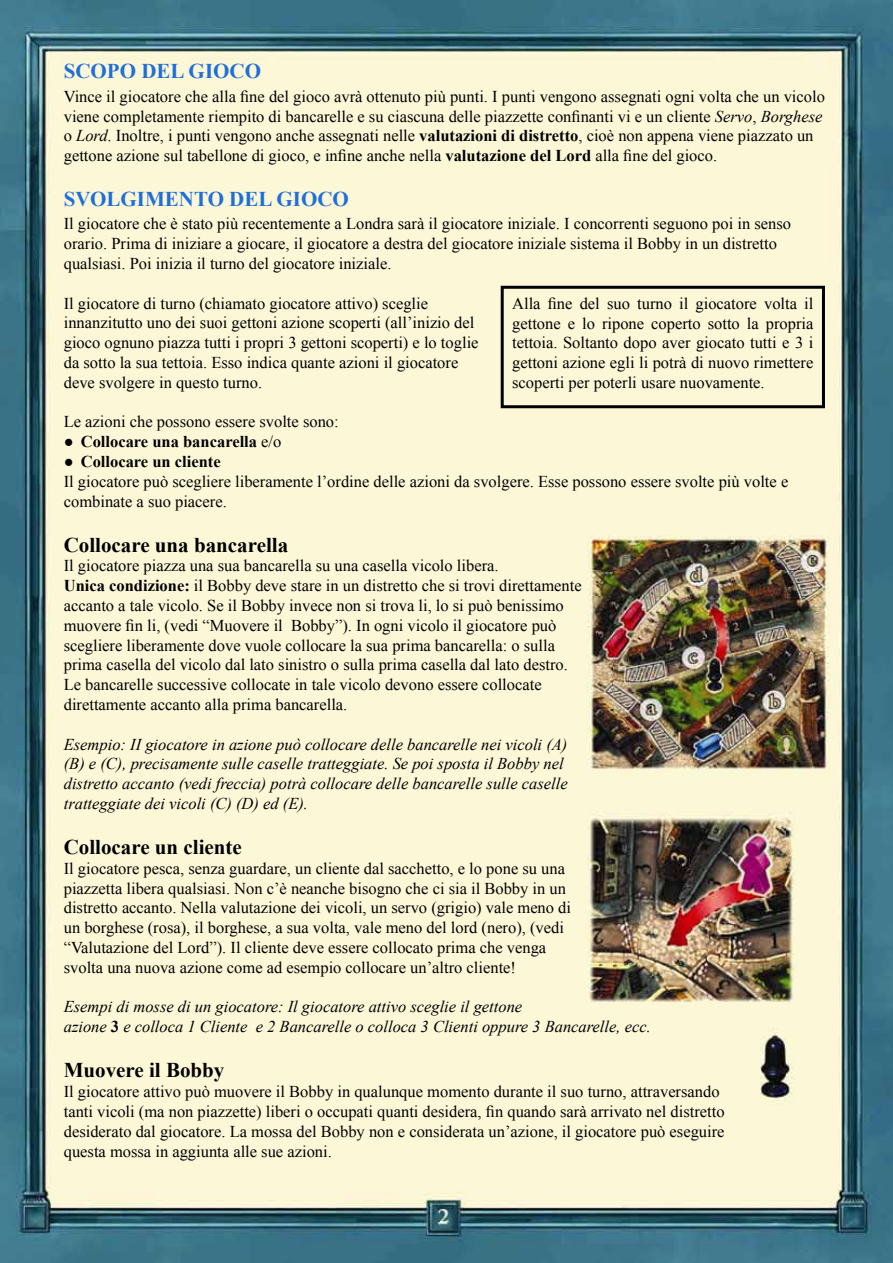
<style>
.page{position:relative;width:893px;height:1263px;background:#fff}
.page>*{position:absolute;margin:0;border:0;box-sizing:border-box;transform-origin:0 0}
.t1{font:700 21px "Times New Roman";color:#000}
.t2{font:700 21px "Times New Roman";color:#1f6eda}
.t3{font:16.5px/19.8px "Times New Roman";color:#000}
.t4{font:italic 16.5px/19.8px "Times New Roman";color:#000}
.t5{font:700 16.5px "Times New Roman";color:#000}
.s1{font-style:italic}
.s2{font-weight:700}
.s3{font-weight:400}
.s4{font-weight:700;font-style:normal}
</style>
<div class="page">
<img style="left:0;top:0;width:893px;height:1263px">
<div style="left:501px;top:286px;width:324px;height:122px;border:3px solid #000"></div>
<p class="t2" style="left:64px;top:56px;width:199px">SCOPO DEL GIOCO</p>
<p class="t3" style="left:64px;top:86px;width:763px">Vince il giocatore che alla fine del gioco avrà ottenuto più punti. I punti vengono assegnati ogni volta che un vicolo viene completamente riempito di bancarelle e su ciascuna delle piazzette confinanti vi e un cliente <span class="s1">Servo</span>, <span class="s1">Borghese </span>o <span class="s1">Lord</span>. Inoltre, i punti vengono anche assegnati nelle <span class="s2">valutazioni di distretto</span>, cioè non appena viene piazzato un gettone azione sul tabellone di gioco, e infine anche nella <span class="s2">valutazione del Lord</span> alla fine del gioco.</p>
<p class="t2" style="left:64px;top:184px;width:287px">SVOLGIMENTO DEL GIOCO</p>
<p class="t3" style="left:64px;top:214px;width:729px">Il giocatore che è stato più recentemente a Londra sarà il giocatore iniziale. I concorrenti seguono poi in senso orario. Prima di iniziare a giocare, il giocatore a destra del giocatore iniziale sistema il Bobby in un distretto qualsiasi. Poi inizia il turno del giocatore iniziale.</p>
<p class="t3" style="left:64px;top:293px;width:416px">Il giocatore di turno (chiamato giocatore attivo) sceglie innanzitutto uno dei suoi gettoni azione scoperti (all’inizio del gioco ognuno piazza tutti i propri 3 gettoni scoperti) e lo toglie da sotto la sua tettoia. Esso indica quante azioni il giocatore deve svolgere in questo turno.</p>
<p class="t3" style="left:64px;top:412px;width:276px">Le azioni che possono essere svolte sono:</p>
<p class="t5" style="left:64px;top:430px;width:219px"><span class="s3">●</span> Collocare una bancarella <span class="s3">e/o</span></p>
<p class="t3" style="left:64px;top:451px;width:726px">● <span class="s2">Collocare un cliente<br></span>Il giocatore può scegliere liberamente l’ordine delle azioni da svolgere. Esse possono essere svolte più volte e combinate a suo piacere.</p>
<p class="t1" style="left:64px;top:530px;width:226px">Collocare una bancarella</p>
<p class="t3" style="left:64px;top:556px;width:519px">Il giocatore piazza una sua bancarella su una casella vicolo libera.<br><span class="s2">Unica condizione:</span> il Bobby deve stare in un distretto che si trovi direttamente accanto a tale vicolo. Se il Bobby invece non si trova li, lo si può benissimo muovere fin li, (vedi “Muovere il Bobby”). In ogni vicolo il giocatore può scegliere liberamente dove vuole collocare la sua prima bancarella: o sulla prima casella del vicolo dal lato sinistro o sulla prima casella dal lato destro.<br>Le bancarelle successive collocate in tale vicolo devono essere collocate direttamente accanto alla prima bancarella.</p>
<p class="t4" style="left:64px;top:734px;width:505px">Esempio: II giocatore in azione può collocare delle bancarelle nei vicoli (A) (B) e (C), precisamente sulle caselle tratteggiate. Se poi sposta il Bobby nel distretto accanto (vedi freccia) potrà collocare delle bancarelle sulle caselle tratteggiate dei vicoli (C) (D) ed (E).</p>
<p class="t1" style="left:64px;top:832px;width:180px">Collocare un cliente</p>
<p class="t3" style="left:64px;top:858px;width:509px">Il giocatore pesca, senza guardare, un cliente dal sacchetto, e lo pone su una piazzetta libera qualsiasi. Non c’è neanche bisogno che ci sia il Bobby in un distretto accanto. Nella valutazione dei vicoli, un servo (grigio) vale meno di un borghese (rosa), il borghese, a sua volta, vale meno del lord (nero), (vedi “Valutazione del Lord”). Il cliente deve essere collocato prima che venga svolta una nuova azione come ad esempio collocare un’altro cliente!</p>
<p class="t4" style="left:64px;top:997px;width:588px">Esempi di mosse di un giocatore: Il giocatore attivo sceglie il gettone<br>azione <span class="s4">3</span> e colloca 1 Cliente e 2 Bancarelle o colloca 3 Clienti oppure 3 Bancarelle, ecc.</p>
<p class="t1" style="left:64px;top:1056px;width:162px">Muovere il Bobby</p>
<p class="t3" style="left:64px;top:1081px;width:662px">Il giocatore attivo può muovere il Bobby in qualunque momento durante il suo turno, attraversando tanti vicoli (ma non piazzette) liberi o occupati quanti desidera, fin quando sarà arrivato nel distretto desiderato dal giocatore. La mossa del Bobby non e considerata un’azione, il giocatore può eseguire questa mossa in aggiunta alle sue azioni.</p>
<p class="t3" style="left:512px;top:293px;width:303px;text-align:justify">Alla fine del suo turno il giocatore volta il gettone e lo ripone coperto sotto la propria tettoia. Soltanto dopo aver giocato tutti e 3 i gettoni azione egli li potrà di nuovo rimettere scoperti per poterli usare nuovamente.</p>
</div>
